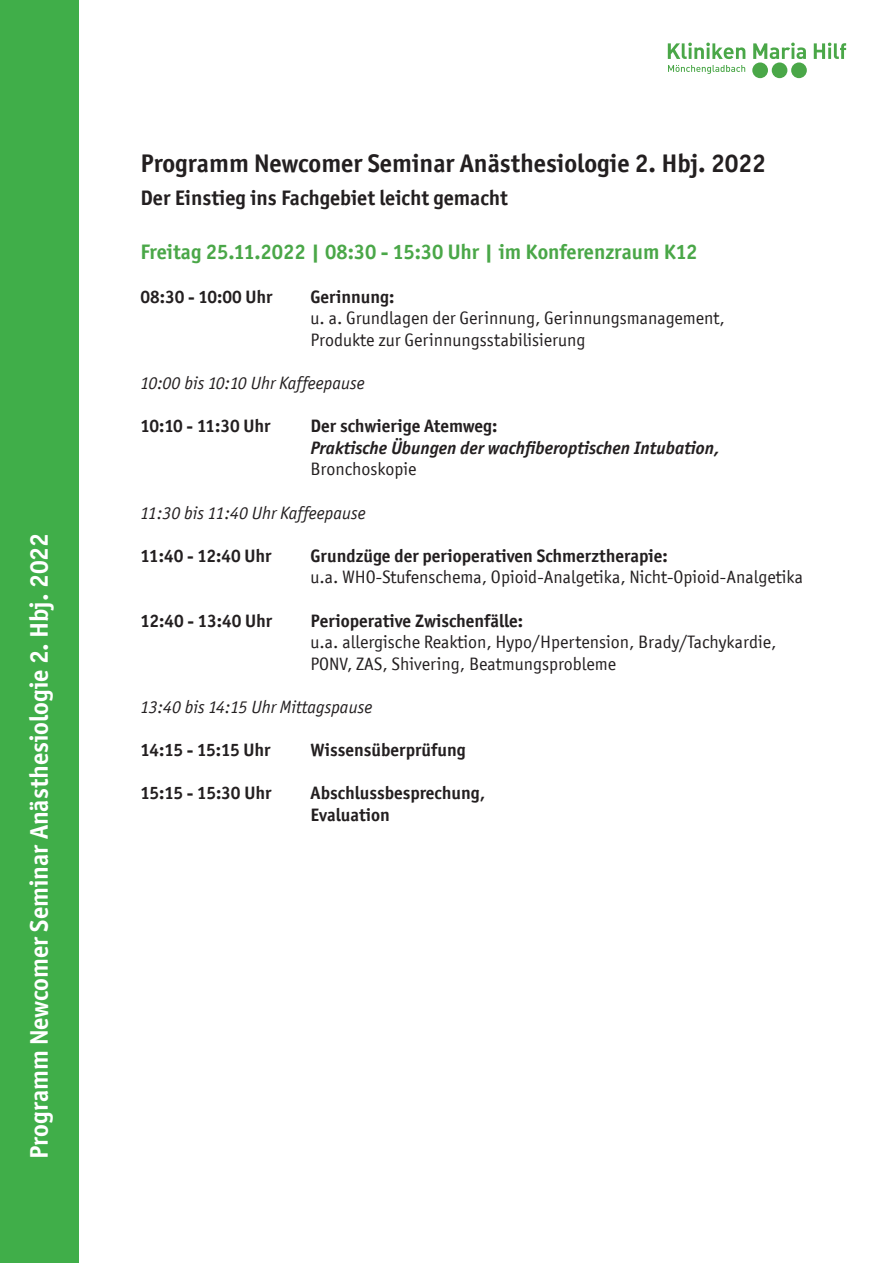
<style>
.page{position:relative;width:893px;height:1263px;background:#fff}
.page>*{position:absolute;margin:0;border:0;box-sizing:border-box;transform-origin:0 0}
.t1{font:700 25.5px "Officina San ITC";color:#231f20}
.t2{font:700 25.5px "Officina San ITC";color:#fff}
.t3{font:700 21px "Officina San ITC";color:#4aa748}
.t4{font:700 21px "Officina San ITC";color:#231f20}
.t5{font:18px/21.6px "Officina San ITC";color:#231f20}
.t6{font:700 18px/21.6px "Officina San ITC";color:#231f20}
.t7{font:italic 18px "Officina San ITC";color:#231f20}
.t8{font:italic 700 18px "Officina San ITC";color:#231f20}
.t9{font:700 18px "Officina San ITC";letter-spacing:-.02em;color:#231f20}
.t10{font:700 18px "Officina San ITC";letter-spacing:-.035em;color:#231f20}
</style>
<div class="page">
<svg style="left:668px;top:43px;width:178px;height:16px"></svg>
<svg style="left:668px;top:65px;width:77px;height:9px"></svg>
<div style="left:772px;top:62px;width:15px;height:16px;background:#4aa748;border-radius:50%"></div>
<div style="left:791px;top:62px;width:16px;height:16px;background:#4aa748;border-radius:50%"></div>
<div style="left:752px;top:62px;width:16px;height:16px;background:#4aa748;border-radius:50%"></div>
<div style="left:0;top:0;width:79px;height:1263px;background:#40ae49"></div>
<h1 class="t2" style="left:23px;top:1159px;width:627px;rotate:-90deg">Programm Newcomer Seminar Anästhesiologie 2. Hbj. 2022</h1>
<h1 class="t1" style="left:141px;top:148px;width:627px">Programm Newcomer Seminar Anästhesiologie 2. Hbj. 2022</h1>
<p class="t4" style="left:141px;top:185px;width:369px">Der Einstieg ins Fachgebiet leicht gemacht</p>
<p class="t3" style="left:141px;top:239px;width:558px">Freitag 25.11.2022 | 08:30 - 15:30 Uhr | im Konferenzraum K12</p>
<p class="t6" style="left:141px;top:285px;width:133px">08:30 - 10:00 Uhr</p>
<p class="t6" style="left:311px;top:285px;width:86px">Gerinnung:</p>
<p class="t5" style="left:311px;top:307px;width:416px">u. a. Grundlagen der Gerinnung, Gerinnungsmanagement,<br>Produkte zur Gerinnungsstabilisierung</p>
<p class="t7" style="left:141px;top:373px;width:226px">10:00 bis 10:10 Uhr Kaffeepause</p>
<p class="t9" style="left:141px;top:415px;width:132px">10:10 - 11:30 Uhr</p>
<p class="t6" style="left:311px;top:415px;width:188px">Der schwierige Atemweg:</p>
<p class="t8" style="left:311px;top:437px;width:410px">Praktische Übungen der wachfiberoptischen Intubation,</p>
<p class="t5" style="left:311px;top:458px;width:107px">Bronchoskopie</p>
<p class="t7" style="left:141px;top:502px;width:227px">11:30 bis 11:40 Uhr Kaffeepause</p>
<p class="t6" style="left:141px;top:545px;width:132px">11:40 - 12:40 Uhr</p>
<p class="t6" style="left:311px;top:545px;width:359px">Grundzüge der perioperativen Schmerztherapie:</p>
<p class="t5" style="left:311px;top:566px;width:494px">u.a. WHO-Stufenschema, Opioid-Analgetika, Nicht-Opioid-Analgetika</p>
<p class="t6" style="left:141px;top:609px;width:133px">12:40 - 13:40 Uhr</p>
<p class="t6" style="left:311px;top:609px;width:214px">Perioperative Zwischenfälle:</p>
<p class="t5" style="left:311px;top:631px;width:467px">u.a. allergische Reaktion, Hypo/Hpertension, Brady/Tachykardie,<br>PONV, ZAS, Shivering, Beatmungsprobleme</p>
<p class="t7" style="left:141px;top:697px;width:233px">13:40 bis 14:15 Uhr Mittagspause</p>
<p class="t10" style="left:141px;top:739px;width:132px">14:15 - 15:15 Uhr</p>
<p class="t6" style="left:311px;top:739px;width:157px">Wissensüberprüfung</p>
<p class="t9" style="left:141px;top:782px;width:132px">15:15 - 15:30 Uhr</p>
<p class="t6" style="left:311px;top:782px;width:176px">Abschlussbesprechung,<br>Evaluation</p>
</div>
